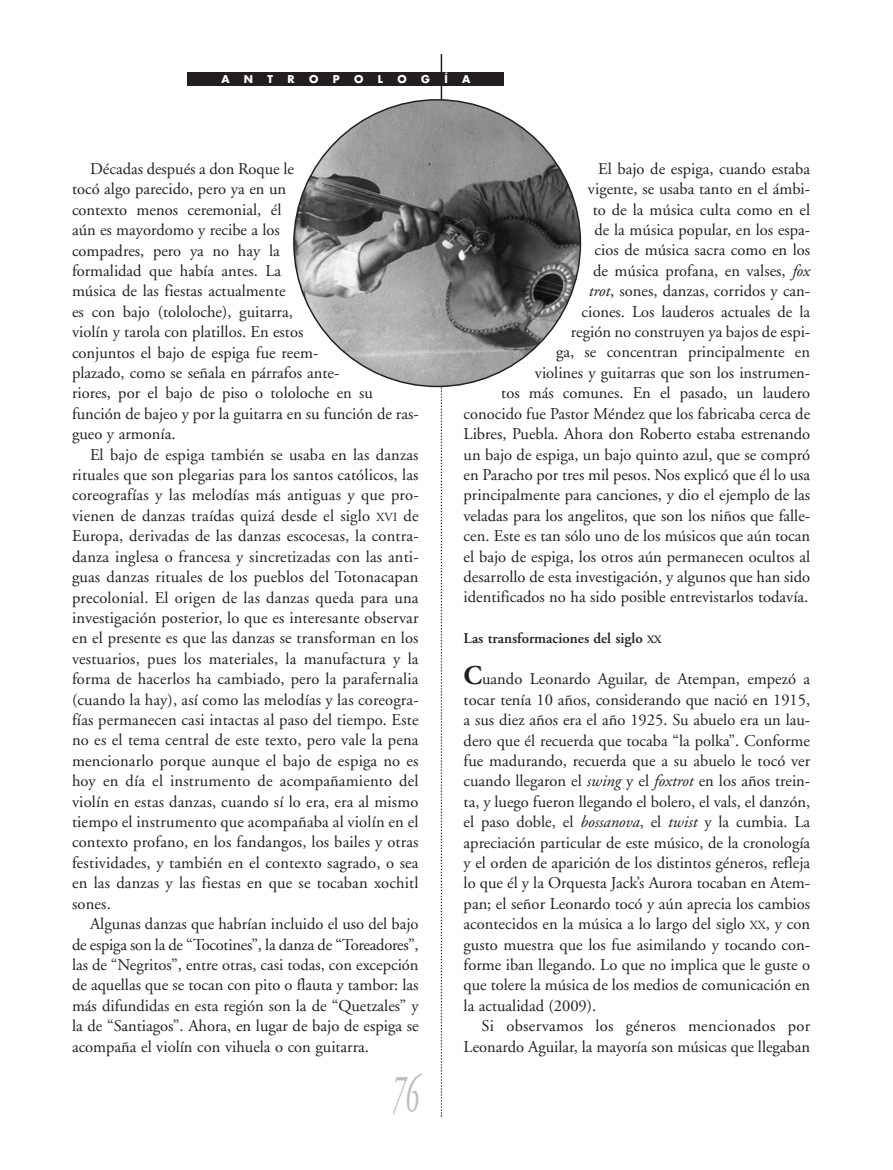
<style>
.page{position:relative;width:893px;height:1170px;background:#fff}
.page>*{position:absolute;margin:0;border:0;box-sizing:border-box;transform-origin:0 0}
.t1{font:italic 54px "Adobe Garamond";color:#bcbdc0;scale:.5 1}
.t2{font:16.5px/20.4px "Adobe Garamond";color:#231f20;text-align:justify}
.t3{font:600 15px "Adobe Garamond";color:#231f20}
.t4{font:700 10.5px "Futura";color:#fff}
.s1{font-size:12.3px}
.s2{font-style:italic}
.s3{font-size:11.25px}
.s4{font-weight:700;font-size:27px}
</style>
<div class="page">
<hr style="left:441px;top:54px;width:1px;height:306px;background:#231f20">
<svg style="left:441px;top:387px;width:1px;height:729px"></svg>
<div style="left:188px;top:72px;width:316px;height:14px;background:#231f20"></div>
<svg style="left:293px;top:99px;width:288px;height:288px"></svg>
<p class="t4" style="left:221px;top:74px;width:10px">A</p>
<p class="t4" style="left:244px;top:74px;width:11px">N</p>
<p class="t4" style="left:268px;top:74px;width:7px">T</p>
<p class="t4" style="left:288px;top:74px;width:9px">R</p>
<p class="t4" style="left:309px;top:74px;width:11px">O</p>
<p class="t4" style="left:333px;top:74px;width:8px">P</p>
<p class="t4" style="left:354px;top:74px;width:11px">O</p>
<p class="t4" style="left:378px;top:74px;width:7px">L</p>
<p class="t4" style="left:397px;top:74px;width:11px">O</p>
<p class="t4" style="left:421px;top:74px;width:10px">G</p>
<p class="t4" style="left:444px;top:74px;width:5px">Í</p>
<p class="t4" style="left:462px;top:74px;width:10px">A</p>
<p class="t2" style="left:72px;top:160px;width:348px;text-align:left;text-indent:18px">Décadas después a don Roque le<br>tocó algo parecido, pero ya en un<br>contexto menos ceremonial, él<br>aún es mayordomo y recibe a los<br>compadres, pero ya no hay la<br>formalidad que había antes. La<br>música de las fiestas actualmente<br>es con bajo (tololoche), guitarra,<br>violín y tarola con platillos. En estos<br>conjuntos el bajo de espiga fue reem-<br>plazado, como se señala en párrafos ante-<br>riores, por el bajo de piso o tololoche en su función de bajeo y por la guitarra en su función de ras&shy;gueo y armonía.</p>
<p class="t2" style="left:72px;top:445px;width:348px;text-indent:18px">El bajo de espiga también se usaba en las danzas rituales que son plegarias para los santos católicos, las coreografías y las melodías más antiguas y que pro&shy;vienen de danzas traídas quizá desde el siglo <span class="s1">XVI</span> de Europa, derivadas de las danzas escocesas, la contra&shy;danza inglesa o francesa y sincretizadas con las anti&shy;guas danzas rituales de los pueblos del Totonacapan precolonial. El origen de las danzas queda para una investigación posterior, lo que es interesante observar en el presente es que las danzas se transforman en los vestuarios, pues los materiales, la manufactura y la forma de hacerlos ha cambiado, pero la parafernalia (cuando la hay), así como las melodías y las coreogra&shy;fías permanecen casi intactas al paso del tiempo. Este no es el tema central de este texto, pero vale la pena mencionarlo porque aunque el bajo de espiga no es hoy en día el instrumento de acompañamiento del violín en estas danzas, cuando sí lo era, era al mismo tiempo el instrumento que acompañaba al violín en el contexto profano, en los fandangos, los bailes y otras festividades, y también en el contexto sagrado, o sea en las danzas y las fiestas en que se tocaban xochitl sones.</p>
<p class="t2" style="left:72px;top:915px;width:348px;text-indent:18px">Algunas danzas que habrían incluido el uso del bajo de espiga son la de “Tocotines”, la danza de “Toreadores”, las de “Negritos”, entre otras, casi todas, con excepción de aquellas que se tocan con pito o flauta y tambor: las más difundidas en esta región son la de “Quetzales” y la de “Santiagos”. Ahora, en lugar de bajo de espiga se acompaña el violín con vihuela o con guitarra.</p>
<h1 class="t1" style="left:392px;top:1071px;width:55px">76</h1>
<p class="t2" style="left:464px;top:160px;width:348px;text-align:right">El bajo de espiga, cuando estaba<br>vigente, se usaba tanto en el ámbi-<br>to de la música culta como en el<br>de la música popular, en los espa-<br>cios de música sacra como en los<br>de música profana, en valses, <span class="s2">fox<br>trot</span>, sones, danzas, corridos y can-<br>ciones. Los lauderos actuales de la<br>región no construyen ya bajos de espi-<br>ga, se concentran principalmente en<br>violines y guitarras que son los instrumen-<br>tos más comunes. En el pasado, un laudero conocido fue Pastor Méndez que los fabricaba cerca de Libres, Puebla. Ahora don Roberto estaba estrenando un bajo de espiga, un bajo quinto azul, que se compró en Paracho por tres mil pesos. Nos explicó que él lo usa principalmente para canciones, y dio el ejemplo de las veladas para los angelitos, que son los niños que falle&shy;cen. Este es tan sólo uno de los músicos que aún tocan el bajo de espiga, los otros aún permanecen ocultos al desarrollo de esta investigación, y algunos que han sido identificados no ha sido posible entrevistarlos todavía.</p>
<p class="t3" style="left:464px;top:632px;width:199px">Las transformaciones del siglo <span class="s3">XX</span></p>
<p class="t2" style="left:464px;top:670px;width:348px"><span class="s4">C</span>uando Leonardo Aguilar, de Atempan, empezó a tocar tenía 10 años, considerando que nació en 1915, a sus diez años era el año 1925. Su abuelo era un lau&shy;dero que él recuerda que tocaba “la polka”. Conforme fue madurando, recuerda que a su abuelo le tocó ver cuando llegaron el <span class="s2">swing</span> y el <span class="s2">foxtrot</span> en los años trein&shy;ta, y luego fueron llegando el bolero, el vals, el danzón, el paso doble, el <span class="s2">bossanova</span>, el <span class="s2">twist</span> y la cumbia. La apreciación particular de este músico, de la cronología y el orden de aparición de los distintos géneros, refleja lo que él y la Orquesta Jack’s Aurora tocaban en Atem&shy;pan; el señor Leonardo tocó y aún aprecia los cambios acontecidos en la música a lo largo del siglo <span class="s1">XX</span>, y con gusto muestra que los fue asimilando y tocando con&shy;forme iban llegando. Lo que no implica que le guste o que tolere la música de los medios de comunicación en la actualidad (2009).</p>
<p class="t2" style="left:464px;top:1017px;width:348px;text-align:right">Si observamos los géneros mencionados por<br>Leonardo Aguilar, la mayoría son músicas que llegaban</p>
</div>
